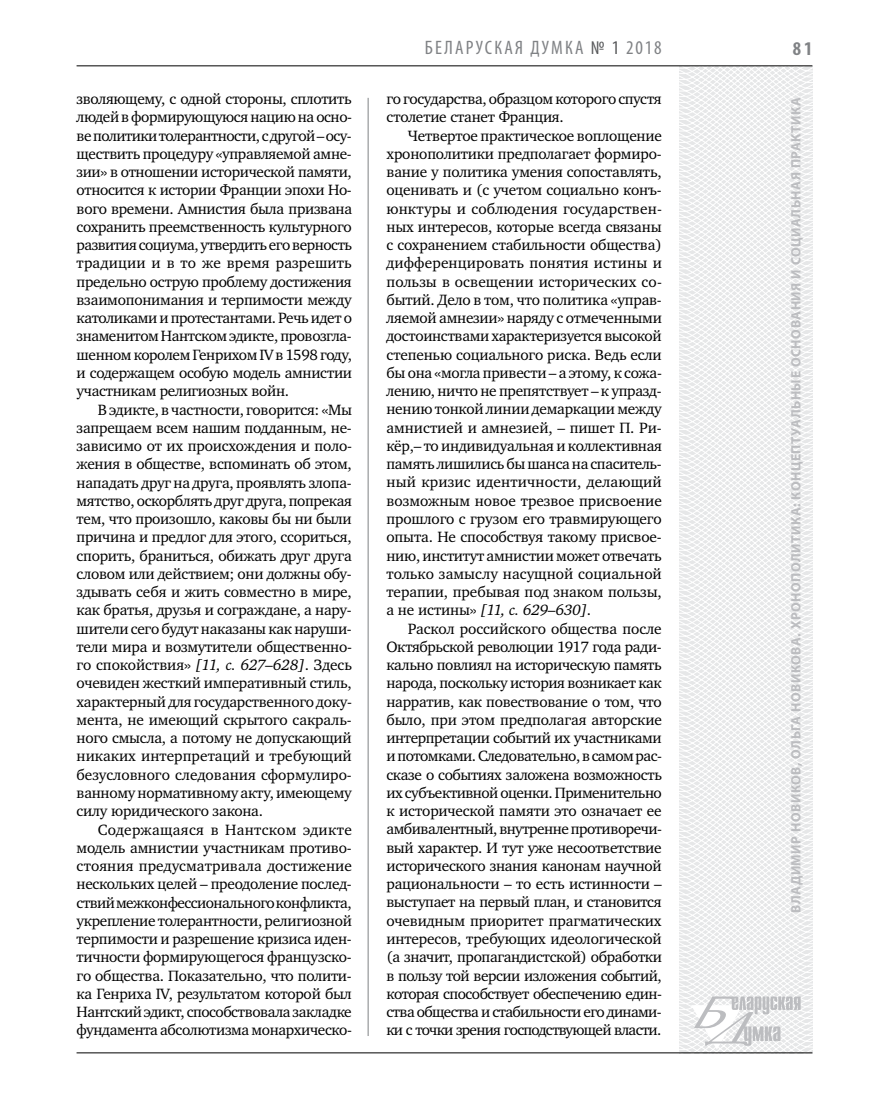
<style>
.page{position:relative;width:872px;height:1106px;background:#fff}
.page>*{position:absolute;margin:0;border:0;box-sizing:border-box;transform-origin:0 0}
.t1{font:condensed 19.5px "Myriad Pro";letter-spacing:.11em;color:#808285}
.t2{font:700 condensed 19.5px "Myriad Pro";color:#808285}
.t3{font:15.3px/18.3px "Charter C";letter-spacing:-.02em;color:#000;text-align:justify}
.t4{font:700 13.5px "Myriad Pro";letter-spacing:.04em;color:#bcbdc0}
.s1{font-style:italic}
.s2{color:#58595b}
</style>
<div class="page">
<hr style="left:368px;top:98px;width:1px;height:938px;background:#808285">
<svg style="left:621px;top:65px;width:192px;height:989px"></svg>
<svg style="left:691px;top:996px;width:109px;height:53px"></svg>
<hr style="left:77px;top:65px;width:735px;height:1px;background:#000">
<hr style="left:77px;top:1052px;width:735px;height:1px;background:#000">
<p class="t3" style="left:77px;top:90px;width:277px">зволяющему, с одной стороны, сплотить людей в формирующуюся нацию на осно&shy;ве политики толерантности, с другой – осу&shy;ществить процедуру «управляемой амне&shy;зии» в отношении исторической памяти, относится к истории Франции эпохи Но&shy;вого времени. Амнистия была призвана сохранить преемственность культурного развития социума, утвердить его верность традиции и в то же время разрешить предельно острую проблему достижения взаимопонимания и терпимости между католиками и протестантами. Речь идет о знаменитом Нантском эдикте, провозгла&shy;шенном королем Генрихом IV в 1598 году, и содержащем особую модель амнистии участникам религиозных войн.</p>
<p class="t3" style="left:77px;top:400px;width:277px;text-indent:21px">В эдикте, в частности, говорится: «Мы запрещаем всем нашим подданным, не&shy;зависимо от их происхождения и поло&shy;жения в обществе, вспоминать об этом, нападать друг на друга, проявлять злопа&shy;мятство, оскорблять друг друга, попрекая тем, что произошло, каковы бы ни были причина и предлог для этого, ссориться, спорить, браниться, обижать друг друга словом или действием; они должны обу&shy;здывать себя и жить совместно в мире, как братья, друзья и сограждане, а нару&shy;шители сего будут наказаны как наруши&shy;тели мира и возмутители общественно&shy;го спокойствия» <span class="s1">[11, с. 627–628]</span>. Здесь очевиден жесткий императивный стиль, характерный для государственного доку&shy;мента, не имеющий скрытого сакраль&shy;ного смысла, а потому не допускающий никаких интерпретаций и требующий безусловного следования сформулиро&shy;ванному нормативному акту, имеющему силу юридического закона.</p>
<p class="t3" style="left:77px;top:820px;width:277px;text-indent:21px">Содержащаяся в Нантском эдикте модель амнистии участникам противо&shy;стояния предусматривала достижение нескольких целей – преодоление послед&shy;ствий межконфессионального конфликта, укрепление толерантности, религиозной терпимости и разрешение кризиса иден&shy;тичности формирующегося французско&shy;го общества. Показательно, что полити&shy;ка Генриха IV, результатом которой был Нантский эдикт, способствовала закладке фундамента абсолютизма монархическо-</p>
<p class="t1" style="left:425px;top:36px;width:238px">БЕЛА РУСКА Я ДУМКА <span class="s2">№ 1</span> 2018</p>
<p class="t2" style="left:793px;top:37px;width:21px">81</p>
<p class="t3" style="left:386px;top:90px;width:277px">го государства, образцом которого спустя столетие станет Франция.</p>
<p class="t3" style="left:386px;top:126px;width:277px;text-indent:21px">Четвертое практическое воплощение хронополитики предполагает формиро&shy;вание у политика умения сопоставлять, оценивать и (с учетом социально конъ&shy;юнктуры и соблюдения государствен&shy;ных интересов, которые всегда связаны с сохранением стабильности общества) дифференцировать понятия истины и пользы в освещении исторических со&shy;бытий. Дело в том, что политика «управ&shy;ляемой амнезии» наряду с отмеченными достоинствами характеризуется высокой степенью социального риска. Ведь если бы она «могла привести – а этому, к сожа&shy;лению, ничто не препятствует – к упразд&shy;нению тонкой линии демаркации между амнистией и амнезией, – пишет П. Ри&shy;кёр,– то индивидуальная и коллективная память лишились бы шанса на спаситель&shy;ный кризис идентичности, делающий возможным новое трезвое присвоение прошлого с грузом его травмирующего опыта. Не способствуя такому присвое&shy;нию, институт амнистии может отвечать только замыслу насущной социальной терапии, пребывая под знаком пользы, а не истины» <span class="s1">[11, с. 629–630]</span>.</p>
<p class="t3" style="left:386px;top:619px;width:277px;text-indent:21px">Раскол российского общества после Октябрьской революции 1917 года ради&shy;кально повлиял на историческую память народа, поскольку история возникает как нарратив, как повествование о том, что было, при этом предполагая авторские интерпретации событий их участниками и потомками. Следовательно, в самом рас&shy;сказе о событиях заложена возможность их субъективной оценки. Применительно к исторической памяти это означает ее амбивалентный, внутренне противоречи&shy;вый характер. И тут уже несоответствие исторического знания канонам научной рациональности – то есть истинности – выступает на первый план, и становится очевидным приоритет прагматических интересов, требующих идеологической (а значит, пропагандистской) обработки в пользу той версии изложения событий, которая способствует обеспечению един&shy;ства общества и стабильности его динами&shy;ки с точки зрения господствующей власти.</p>
<p class="t4" style="left:787px;top:912px;width:817px;rotate:-90deg">Владимир Новиков, Ольга Новикова. Хронополитика: концептуальные основания и социальная практика</p>
</div>
